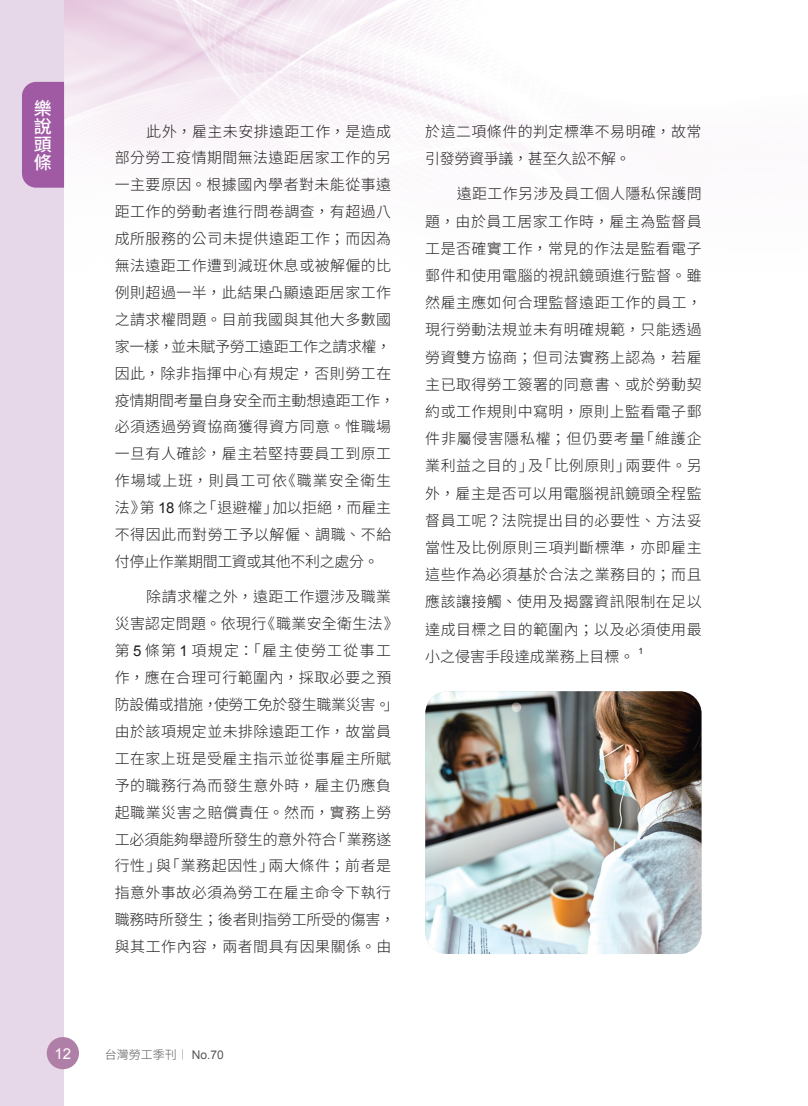
<style>
.page{position:relative;width:808px;height:1106px;background:#fff}
.page>*{position:absolute;margin:0;border:0;box-sizing:border-box;transform-origin:0 0}
.t1{font:500 18px/18px "Noto Sans CJ Ktc";color:#fff;text-align:justify}
.N內文{font:300 15px/26.8px "Noto Sans CJ Ktc";letter-spacing:.03em;color:#231f20}
.t2{font:15px "Arial";color:#fff}
.t3{font:300 12px "Noto Sans CJ Ktc";color:#57585a}
.N內文-2{font:8.7px "Arial";color:#231f20}
.s1{font-family:"Arial";font-weight:400}
.s2{font-family:"Adobe Ming Std"}
</style>
<div class="page">
<img style="left:64px;top:0;width:474px;height:188px">
<div style="left:0;top:0;width:64px;height:1106px;background:#e6d7e9"></div>
<div style="left:22px;top:82px;width:42px;height:106px;background:#a05aa4"></div>
<div style="left:47px;top:1037px;width:32px;height:32px;background:#b07fa7;border-radius:50%"></div>
<img style="left:425px;top:691px;width:276px;height:263px">
<p class="t1" style="left:34px;top:99px;width:19px">樂說頭條</p>
<p class="N內文" style="left:115px;top:118px;width:282px;text-indent:32px">此外，雇主未安排遠距工作，是造成部分勞工疫情期間無法遠距居家工作的另一主要原因。根據國內學者對未能從事遠距工作的勞動者進行問卷調查，有超過八成所服務的公司未提供遠距工作；而因為無法遠距工作遭到減班休息或被解僱的比例則超過一半，此結果凸顯遠距居家工作之請求權問題。目前我國與其他大多數國家一樣，並未賦予勞工遠距工作之請求權，因此，除非指揮中心有規定，否則勞工在疫情期間考量自身安全而主動想遠距工作，必須透過勞資協商獲得資方同意。惟職場一旦有人確診，雇主若堅持要員工到原工作場域上班，則員工可依《職業安全衛生法》第 <span class="s1">18</span> 條之「退避權」加以拒絕，而雇主不得因此而對勞工予以解僱、調職、不給付停止作業期間工資或其他不利之處分。</p>
<p class="N內文" style="left:115px;top:584px;width:285px;text-indent:32px">除請求權之外，遠距工作還涉及職業災害認定問題。依現行《職業安全衛生法》第 <span class="s1">5</span> 條第 <span class="s1">1</span> 項規定：「雇主使勞工從事工作，應在合理可行範圍內，採取必要之預防設備或措施，使勞工免於發生職業災害。」由於該項規定並未排除遠距工作，故當員工在家上班是受雇主指示並從事雇主所賦予的職務行為而發生意外時，雇主仍應負起職業災害之賠償責任。然而，實務上勞工必須能夠舉證所發生的意外符合「業務遂行性」與「業務起因性」兩大條件；前者是指意外事故必須為勞工在雇主命令下執行職務時所發生；後者則指勞工所受的傷害，與其工作內容，兩者間具有因果關係。由</p>
<p class="N內文" style="left:425px;top:118px;width:278px">於這二項條件的判定標準不易明確，故常引發勞資爭議，甚至久訟不解。</p>
<p class="N內文" style="left:425px;top:181px;width:278px;text-align:justify;text-indent:32px">遠距工作另涉及員工個人隱私保護問題，由於員工居家工作時，雇主為監督員工是否確實工作，常見的作法是監看電子郵件和使用電腦的視訊鏡頭進行監督。雖然雇主應如何合理監督遠距工作的員工，現行勞動法規並未有明確規範，只能透過勞資雙方協商；但司法實務上認為，若雇主已取得勞工簽署的同意書、或於勞動契約或工作規則中寫明，原則上監看電子郵件非屬侵害隱私權；但仍要考量「維護企業利益之目的」及「比例原則」兩要件。另外，雇主是否可以用電腦視訊鏡頭全程監督員工呢？法院提出目的必要性、方法妥當性及比例原則三項判斷標準，亦即雇主這些作為必須基於合法之業務目的；而且應該讓接觸、使用及揭露資訊限制在足以達成目標之目的範圍內；以及必須使用最小之侵害手段達成業務上目標。</p>
<p class="N內文-2" style="left:639px;top:645px;width:6px">1</p>
<p class="t2" style="left:54px;top:1043px;width:18px">12</p>
<p class="t3" style="left:105px;top:1047px;width:121px">台灣勞工季刊<span class="s2">｜</span> <span class="s1">No.70</span></p>
</div>
